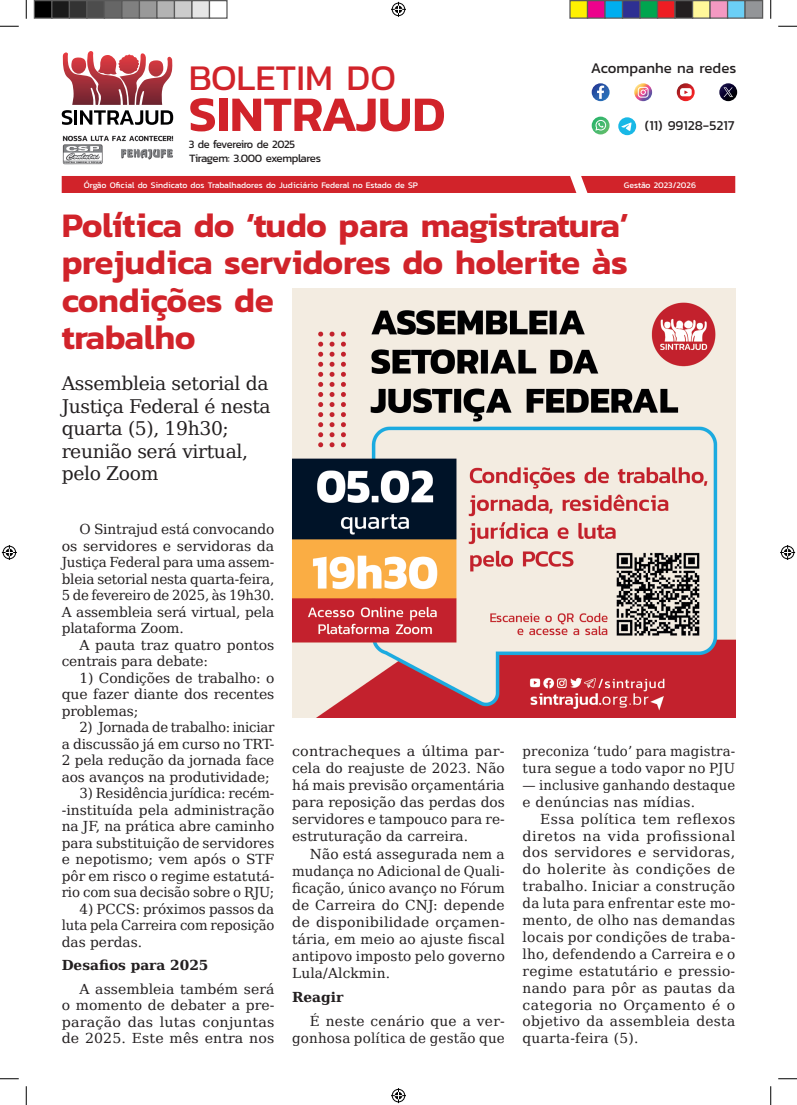
<style>
.page{position:relative;width:797px;height:1105px;background:#fff}
.page>*{position:absolute;margin:0;border:0;box-sizing:border-box;transform-origin:0 0}
.t1{font:600 50.12px "Kanit";color:#d1232a}
.t2{font:36.75px "Kanit";color:#d1232a}
.t3{font:600 35px/37.5px "Kanit";letter-spacing:-.01em;color:#d1232a}
.t4{font:18.75px/22.5px "DejaVu Serif";letter-spacing:-.02em;color:#231f20}
.t5{font:15px "Kanit";color:#231f20}
.t6{font:13.75px/16.5px "DejaVu Serif";color:#231f20;text-align:justify}
.t7{font:13.75px/16.5px "DejaVu Serif";color:#231f20;scale:.96 1}
.t8{font:13.75px/17.1px "DejaVu Serif";color:#231f20;text-align:justify;scale:1.04 1}
.t9{font:700 13.75px "DejaVu Serif";color:#231f20}
.t10{font:13.75px "Kanit";color:#231f20}
.t11{font:11.5px/13.8px "Kanit";letter-spacing:-.03em;color:#231f20;scale:.96 1}
.t12{font:8.62px "Kanit";color:#fff}
</style>
<div class="page">
<svg style="left:676px;top:83px;width:18px;height:18px"></svg>
<div style="left:618px;top:117px;width:18px;height:18px;background:#19b8e6;border-radius:50%"></div>
<svg style="left:621px;top:122px;width:10px;height:9px"></svg>
<svg style="left:591px;top:117px;width:18px;height:17px"></svg>
<svg style="left:591px;top:83px;width:18px;height:18px"></svg>
<svg style="left:634px;top:83px;width:18px;height:18px"></svg>
<svg style="left:719px;top:83px;width:18px;height:18px"></svg>
<svg style="left:723px;top:87px;width:10px;height:10px"></svg>
<svg style="left:62px;top:51px;width:111px;height:74px"></svg>
<img style="left:62px;top:135px;width:112px;height:30px">
<div style="left:62px;top:176px;width:673px;height:17px;background:#d1232a"></div>
<img style="left:292px;top:288px;width:443px;height:429px">
<svg style="left:0;top:25px;width:19px;height:2px"></svg>
<svg style="left:778px;top:25px;width:19px;height:2px"></svg>
<svg style="left:0;top:1078px;width:19px;height:1px"></svg>
<svg style="left:778px;top:1078px;width:19px;height:1px"></svg>
<svg style="left:25px;top:0;width:2px;height:19px"></svg>
<svg style="left:25px;top:1086px;width:2px;height:19px"></svg>
<svg style="left:770px;top:0;width:1px;height:19px"></svg>
<svg style="left:770px;top:1086px;width:1px;height:19px"></svg>
<svg style="left:391px;top:2px;width:15px;height:15px"></svg>
<svg style="left:391px;top:1088px;width:15px;height:15px"></svg>
<svg style="left:2px;top:545px;width:15px;height:15px"></svg>
<svg style="left:780px;top:545px;width:15px;height:15px"></svg>
<div style="left:34px;top:1px;width:18px;height:17px;background:#000"></div>
<div style="left:34px;top:0;width:18px;height:19px;border:1px solid #595959"></div>
<div style="left:52px;top:1px;width:17px;height:17px;background:#1a1a1a"></div>
<div style="left:51px;top:0;width:19px;height:19px;border:1px solid #595959"></div>
<div style="left:69px;top:1px;width:18px;height:17px;background:#333"></div>
<div style="left:69px;top:0;width:19px;height:19px;border:1px solid #595959"></div>
<div style="left:87px;top:1px;width:17px;height:17px;background:#4d4d4d"></div>
<div style="left:86px;top:0;width:19px;height:19px;border:1px solid #595959"></div>
<div style="left:104px;top:1px;width:18px;height:17px;background:#666"></div>
<div style="left:104px;top:0;width:18px;height:19px;border:1px solid #595959"></div>
<div style="left:122px;top:1px;width:17px;height:17px;background:#808080"></div>
<div style="left:121px;top:0;width:19px;height:19px;border:1px solid #595959"></div>
<div style="left:139px;top:1px;width:18px;height:17px;background:#999"></div>
<div style="left:139px;top:0;width:19px;height:19px;border:1px solid #595959"></div>
<div style="left:157px;top:1px;width:17px;height:17px;background:#b3b3b3"></div>
<div style="left:156px;top:0;width:19px;height:19px;border:1px solid #595959"></div>
<div style="left:174px;top:1px;width:18px;height:17px;background:#ccc"></div>
<div style="left:174px;top:0;width:18px;height:19px;border:1px solid #595959"></div>
<div style="left:192px;top:1px;width:17px;height:17px;background:#e6e6e6"></div>
<div style="left:191px;top:0;width:19px;height:19px;border:1px solid #595959"></div>
<div style="left:209px;top:0;width:19px;height:19px;border:1px solid #595959"></div>
<div style="left:570px;top:1px;width:17px;height:17px;background:#fff101"></div>
<div style="left:569px;top:0;width:19px;height:19px;border:1px solid #595959"></div>
<div style="left:587px;top:1px;width:18px;height:17px;background:#ed028c"></div>
<div style="left:587px;top:0;width:18px;height:19px;border:1px solid #595959"></div>
<div style="left:605px;top:1px;width:17px;height:17px;background:#00aeef"></div>
<div style="left:604px;top:0;width:19px;height:19px;border:1px solid #595959"></div>
<div style="left:622px;top:1px;width:18px;height:17px;background:#2e3092"></div>
<div style="left:622px;top:0;width:18px;height:19px;border:1px solid #595959"></div>
<div style="left:640px;top:1px;width:17px;height:17px;background:#00a54f"></div>
<div style="left:639px;top:0;width:19px;height:19px;border:1px solid #595959"></div>
<div style="left:657px;top:1px;width:18px;height:17px;background:#ee1d23"></div>
<div style="left:657px;top:0;width:18px;height:19px;border:1px solid #595959"></div>
<div style="left:675px;top:1px;width:17px;height:17px;background:#231f20"></div>
<div style="left:674px;top:0;width:19px;height:19px;border:1px solid #595959"></div>
<div style="left:692px;top:1px;width:18px;height:17px;background:#fff79a"></div>
<div style="left:692px;top:0;width:18px;height:19px;border:1px solid #595959"></div>
<div style="left:710px;top:1px;width:17px;height:17px;background:#f499c2"></div>
<div style="left:709px;top:0;width:19px;height:19px;border:1px solid #595959"></div>
<div style="left:727px;top:1px;width:18px;height:17px;background:#6bcff6"></div>
<div style="left:727px;top:0;width:18px;height:19px;border:1px solid #595959"></div>
<div style="left:745px;top:1px;width:17px;height:17px;background:#939598"></div>
<div style="left:744px;top:0;width:19px;height:19px;border:1px solid #595959"></div>
<h2 class="t2" style="left:189px;top:51px;width:209px">BOLETIM DO</h2>
<h1 class="t1" style="left:189px;top:76px;width:258px">SINTRAJUD</h1>
<p class="t11" style="left:189px;top:137px;width:139px">3 de fevereiro de 2025<br>Tiragem: 3.000 exemplares</p>
<p class="t5" style="left:591px;top:57px;width:147px">Acompanhe na redes</p>
<p class="t10" style="left:645px;top:115px;width:91px">(11) 99128-5217</p>
<p class="t12" style="left:84px;top:179px;width:335px">Órgão Oficial do Sindicato dos Trabalhadores do Judiciário Federal no Estado de SP</p>
<p class="t12" style="left:624px;top:179px;width:74px">Gestão 2023/2026</p>
<h3 class="t3" style="left:62px;top:205px;width:568px">Política do ‘tudo para magistratura’ prejudica servidores do holerite às condições de<br>trabalho</h3>
<h3 class="t4" style="left:62px;top:372px;width:210px">Assembleia setorial da<br>Justiça Federal é nesta quarta (5), 19h30; reunião será virtual, pelo Zoom</h3>
<p class="t6" style="left:62px;top:521px;width:214px;text-indent:18px">O Sintrajud está convocando os servidores e servidoras da Justiça Federal para uma assem&shy;bleia setorial nesta quarta-feira, 5 de fevereiro de 2025, às 19h30.<br>A assembleia será virtual, pela plataforma Zoom.</p>
<p class="t6" style="left:62px;top:636px;width:214px;text-indent:18px">A pauta traz quatro pontos centrais para debate:</p>
<p class="t6" style="left:62px;top:669px;width:214px;text-indent:18px">1) Condições de trabalho: o que fazer diante dos recentes problemas;</p>
<p class="t6" style="left:62px;top:719px;width:214px;text-indent:18px">2) Jornada de trabalho: iniciar a discussão já em curso no TRT-2 pela redução da jornada face aos avanços na produtividade;</p>
<p class="t7" style="left:62px;top:785px;width:223px;text-align:justify;text-indent:18px">3) Residência jurídica: recém--instituída pela administração na JF, na prática abre caminho para substituição de servidores e nepotismo; vem após o STF pôr em risco o regime estatutá&shy;rio com sua decisão sobre o RJU;</p>
<p class="t6" style="left:62px;top:900px;width:214px;text-indent:18px">4) PCCS: próximos passos da luta pela Carreira com reposição das perdas.</p>
<p class="t9" style="left:62px;top:954px;width:148px">Desafios para 2025</p>
<p class="t6" style="left:62px;top:980px;width:214px;text-indent:18px">A assembleia também será o momento de debater a pre&shy;paração das lutas conjuntas de 2025. Este mês entra nos</p>
<p class="t8" style="left:292px;top:742px;width:206px">contracheques a última par&shy;cela do reajuste de 2023. Não há mais previsão orçamentária para reposição das perdas dos servidores e tampouco para re&shy;estruturação da carreira.</p>
<p class="t6" style="left:292px;top:845px;width:214px;line-height:17.1px;text-indent:18px">Não está assegurada nem a mudança no Adicional de Quali&shy;ficação, único avanço no Fórum de Carreira do CNJ: depende de disponibilidade orçamen&shy;tária, em meio ao ajuste fiscal antipovo imposto pelo governo Lula/Alckmin.</p>
<p class="t9" style="left:292px;top:986px;width:53px">Reagir</p>
<p class="t6" style="left:292px;top:1012px;width:214px;line-height:17.1px;text-align:right">É neste cenário que a ver&shy;gonhosa política de gestão que</p>
<p class="t7" style="left:522px;top:742px;width:223px;line-height:16.9px">preconiza ‘tudo’ para magistra&shy;tura segue a todo vapor no PJU</p>
<p class="t7" style="left:522px;top:776px;width:223px;line-height:16.9px">— inclusive ganhando destaque e denúncias nas mídias.</p>
<p class="t6" style="left:522px;top:810px;width:214px;line-height:16.9px;text-indent:18px">Essa política tem reflexos diretos na vida profissional dos servidores e servidoras, do holerite às condições de trabalho. Iniciar a construção da luta para enfrentar este mo&shy;mento, de olho nas demandas locais por condições de traba&shy;lho, defendendo a Carreira e o regime estatutário e pressio&shy;nando para pôr as pautas da categoria no Orçamento é o objetivo da assembleia desta quarta-feira (5).</p>
</div>
